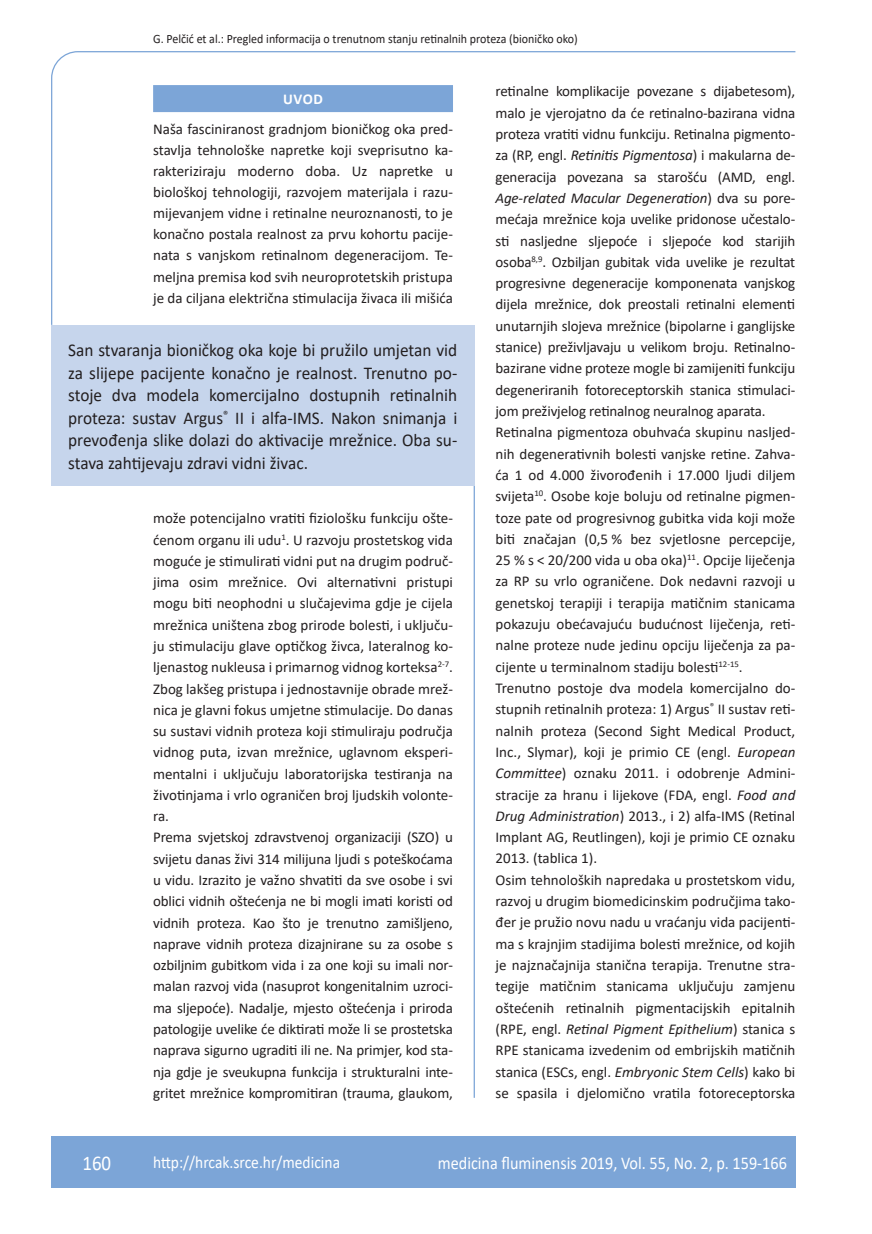
<style>
.page{position:relative;width:872px;height:1234px;background:#fff}
.page>*{position:absolute;margin:0;border:0;box-sizing:border-box;transform-origin:0 0}
.t1{font:21px "Calibri";color:#fff;scale:.9 1}
.anterfile{font:18px/22.5px "Calibri";color:#231f20;text-align:justify;scale:.96 1}
.t2{font:18px "Calibri";color:#fff;scale:.9 1}
.t3{font:17.25px "Calibri";color:#fff;scale:.9 1}
.osnovni_tekst{font:15px/21.3px "Calibri";color:#231f20;text-align:justify}
.naslov_ruler{font:700 15px "Calibri";color:#fff}
.glava{font:12.75px "Calibri";color:#231f20;scale:.94 1}
.s1{font-style:italic}
</style>
<div class="page">
<svg style="left:51px;top:51px;width:745px;height:275px"></svg>
<hr style="left:473px;top:485px;width:2px;height:612px;background:#7ca5d7">
<div style="left:51px;top:1135px;width:744px;height:51px;background:#7ca5d7"></div>
<div style="left:153px;top:85px;width:300px;height:27px;background:#7ca5d7"></div>
<div style="left:51px;top:325px;width:423px;height:160px;background:#c6d5ec"></div>
<p class="glava" style="left:153px;top:29px;width:453px">G. Pelčić et al.: Pregled informacija o trenutnom stanju retinalnih proteza (bioničko oko)</p>
<p class="naslov_ruler" style="left:283px;top:88px;width:41px">UVOD</p>
<p class="osnovni_tekst" style="left:153px;top:118px;width:301px">Naša fasciniranost gradnjom bioničkog oka pred&shy;stavlja tehnološke napretke koji sveprisutno ka&shy;rakteriziraju moderno doba. Uz napretke u biološkoj tehnologiji, razvojem materijala i razu&shy;mijevanjem vidne i retinalne neuroznanosti, to je konačno postala realnost za prvu kohortu pacije&shy;nata s vanjskom retinalnom degeneracijom. Te&shy;meljna premisa kod svih neuroprotetskih pristupa je da ciljana električna stimulacija živaca ili mišića</p>
<p class="anterfile" style="left:68px;top:338px;width:407px">San stvaranja bioničkog oka koje bi pružilo umjetan vid za slijepe pacijente konačno je realnost. Trenutno po&shy;stoje dva modela komercijalno dostupnih retinalnih proteza: sustav Argus<sup>®</sup> II i alfa-IMS. Nakon snimanja i prevođenja slike dolazi do aktivacije mrežnice. Oba su&shy;stava zahtijevaju zdravi vidni živac.</p>
<p class="osnovni_tekst" style="left:153px;top:507px;width:301px">može potencijalno vratiti fiziološku funkciju ošte&shy;ćenom organu ili udu<sup>1</sup>. U razvoju prostetskog vida moguće je stimulirati vidni put na drugim područ&shy;jima osim mrežnice. Ovi alternativni pristupi mogu biti neophodni u slučajevima gdje je cijela mrežnica uništena zbog prirode bolesti, i uključu&shy;ju stimulaciju glave optičkog živca, lateralnog ko&shy;ljenastog nukleusa i primarnog vidnog korteksa<sup>2-7</sup>.<br>Zbog lakšeg pristupa i jednostavnije obrade mrež&shy;nica je glavni fokus umjetne stimulacije. Do danas su sustavi vidnih proteza koji stimuliraju područja vidnog puta, izvan mrežnice, uglavnom eksperi&shy;mentalni i uključuju laboratorijska testiranja na životinjama i vrlo ograničen broj ljudskih volonte&shy;ra.</p>
<p class="osnovni_tekst" style="left:153px;top:826px;width:301px">Prema svjetskoj zdravstvenoj organizaciji (SZO) u svijetu danas živi 314 milijuna ljudi s poteškoćama u vidu. Izrazito je važno shvatiti da sve osobe i svi oblici vidnih oštećenja ne bi mogli imati koristi od vidnih proteza. Kao što je trenutno zamišljeno, naprave vidnih proteza dizajnirane su za osobe s ozbiljnim gubitkom vida i za one koji su imali nor&shy;malan razvoj vida (nasuprot kongenitalnim uzroci&shy;ma sljepoće). Nadalje, mjesto oštećenja i priroda patologije uvelike će diktirati može li se prostetska naprava sigurno ugraditi ili ne. Na primjer, kod sta&shy;nja gdje je sveukupna funkcija i strukturalni inte&shy;gritet mrežnice kompromitiran (trauma, glaukom,</p>
<p class="osnovni_tekst" style="left:495px;top:80px;width:301px">retinalne komplikacije povezane s dijabetesom), malo je vjerojatno da će retinalno-bazirana vidna proteza vratiti vidnu funkciju. Retinalna pigmento&shy;za (RP, engl. <span class="s1">Retinitis Pigmentosa</span>) i makularna de&shy;generacija povezana sa starošću (AMD, engl.<br><span class="s1">Age-related Macular Degeneration</span>) dva su pore&shy;mećaja mrežnice koja uvelike pridonose učestalo&shy;sti nasljedne sljepoće i sljepoće kod starijih osoba<sup>8,9</sup>. Ozbiljan gubitak vida uvelike je rezultat progresivne degeneracije komponenata vanjskog dijela mrežnice, dok preostali retinalni elementi unutarnjih slojeva mrežnice (bipolarne i ganglijske stanice) preživljavaju u velikom broju. Retinalno&shy;bazirane vidne proteze mogle bi zamijeniti funkciju degeneriranih fotoreceptorskih stanica stimulaci&shy;jom preživjelog retinalnog neuralnog aparata.</p>
<p class="osnovni_tekst" style="left:495px;top:421px;width:301px">Retinalna pigmentoza obuhvaća skupinu nasljed&shy;nih degenerativnih bolesti vanjske retine. Zahva&shy;ća 1 od 4.000 živorođenih i 17.000 ljudi diljem svijeta<sup>10</sup>. Osobe koje boluju od retinalne pigmen&shy;toze pate od progresivnog gubitka vida koji može biti značajan (0,5 % bez svjetlosne percepcije, 25 % s &lt; 20/200 vida u oba oka)<sup>11</sup>. Opcije liječenja za RP su vrlo ograničene. Dok nedavni razvoji u genetskoj terapiji i terapija matičnim stanicama pokazuju obećavajuću budućnost liječenja, reti&shy;nalne proteze nude jedinu opciju liječenja za pa&shy;cijente u terminalnom stadiju bolesti<sup>12-15</sup>.</p>
<p class="osnovni_tekst" style="left:495px;top:676px;width:301px">Trenutno postoje dva modela komercijalno do&shy;stupnih retinalnih proteza: 1) Argus<sup>®</sup> II sustav reti&shy;nalnih proteza (Second Sight Medical Product, Inc., Slymar), koji je primio CE (engl. <span class="s1">European Committee</span>) oznaku 2011. i odobrenje Admini&shy;stracije za hranu i lijekove (FDA, engl. <span class="s1">Food and Drug Administration</span>) 2013., i 2) alfa-IMS (Retinal Implant AG, Reutlingen), koji je primio CE oznaku 2013. (tablica 1).</p>
<p class="osnovni_tekst" style="left:495px;top:868px;width:301px">Osim tehnoloških napredaka u prostetskom vidu, razvoj u drugim biomedicinskim područjima tako&shy;đer je pružio novu nadu u vraćanju vida pacijenti&shy;ma s krajnjim stadijima bolesti mrežnice, od kojih je najznačajnija stanična terapija. Trenutne stra&shy;tegije matičnim stanicama uključuju zamjenu oštećenih retinalnih pigmentacijskih epitalnih (RPE, engl. <span class="s1">Retinal Pigment Epithelium</span>) stanica s RPE stanicama izvedenim od embrijskih matičnih stanica (ESCs, engl. <span class="s1">Embryonic Stem Cells</span>) kako bi se spasila i djelomično vratila fotoreceptorska</p>
<p class="t1" style="left:82px;top:1147px;width:33px">160</p>
<p class="t3" style="left:153px;top:1149px;width:209px">http://hrcak.srce.hr/medicina</p>
<p class="t2" style="left:438px;top:1149px;width:389px">medicina fluminensis 2019, Vol. 55, No. 2, p. 159-166</p>
</div>
